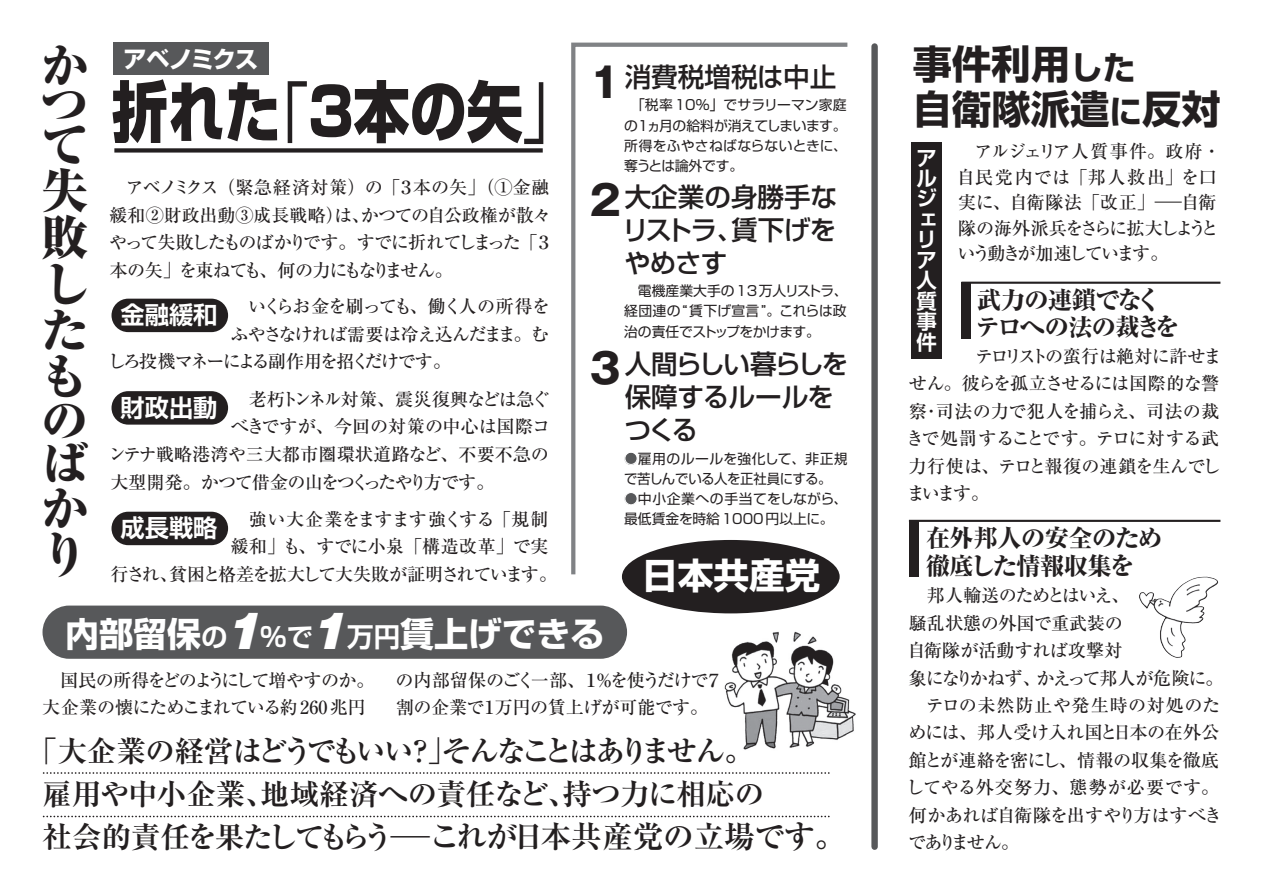
<style>
.page{position:relative;width:1263px;height:893px;background:#fff}
.page>*{position:absolute;margin:0;border:0;box-sizing:border-box;transform-origin:0 0}
.t1{font:800 66px "Shin Go Pr 5";letter-spacing:.01em;color:#231f20;scale:.85 1}
.t2{font:800 expanded 47.1px/45.6px "Ryumin Pr 5";color:#231f20;text-align:justify}
.t3{font:700 41.25px "Gothic MB101 Pr 5";color:#231f20}
.t4{font:700 39.3px/44.7px "Shin Go Pr 5";color:#231f20}
.t5{font:700 35.7px "Shin Go Pr 5";color:#fff}
.t6{font:700 34.05px "Shin Go Pr 5";color:#fff}
.t7{font:700 30.9px "Ryumin Pr 5";letter-spacing:-.02em;color:#231f20}
.t8{font:700 29.55px/42.5px "Ryumin Pr 5";letter-spacing:-.035em;color:#231f20;text-align:center}
.t9{font:500 26.55px/33px "Shin Go Pr 5";letter-spacing:-.01em;color:#231f20;text-align:justify}
.t10{font:500 26.55px/33px "Shin Go Pr 5";letter-spacing:-.045em;color:#231f20}
.t11{font:800 24.45px/27.6px "Ryumin Pr 5";letter-spacing:-.04em;color:#231f20}
.t12{font:700 24.3px "Shin Go Pr 5 De";color:#fff}
.t13{font:700 23.1px "Shin Go Pr 5";letter-spacing:-.035em;color:#fff}
.t14{font:700 20.4px/20.4px "Shin Go Pr 5 De";color:#fff}
.t15{font:500 18px/27.5px "Ryumin Pr 5";letter-spacing:-.035em;color:#231f20}
.t16{font:500 18px "Ryumin Pr 5";letter-spacing:-.055em;color:#231f20}
.t17{font:500 18px "Ryumin Pr 5";letter-spacing:-.095em;color:#231f20}
.t18{font:500 18px "Ryumin Pr 5";letter-spacing:.005em;color:#231f20}
.t19{font:500 18px "Ryumin Pr 5";letter-spacing:-.1em;color:#231f20}
.t20{font:500 18px "Ryumin Pr 5";letter-spacing:-.06em;color:#231f20}
.t21{font:500 18px "Ryumin Pr 5";letter-spacing:-.005em;color:#231f20}
.t22{font:500 18px "Ryumin Pr 5";letter-spacing:.015em;color:#231f20}
.t23{font:13.8px/20.2px "Shin Go Pr 5";color:#231f20;text-align:justify}
.s1{font-weight:400}
.s2{font-family:"Gothic MB101 Pr 5";font-weight:700;font-size:41.25px}
.s3{color:#57585a}
.s4{font-family:"Shin Go Pr 5 De";font-size:26.55px}
.s5{font-family:"MO Suuji HE A An";font-weight:400;font-size:40.35px}
.s6{font-size:29.55px}
.s7{font-family:"Shin Go Pr 5";font-weight:300;font-stretch:expanded;font-size:29.55px}
.s8{font-size:32.7px}
.s9{font-weight:300}
</style>
<div class="page">
<img style="left:724px;top:631px;width:132px;height:119px">
<div style="left:622px;top:540px;width:218px;height:73px;background:#231f20;border-radius:50%"></div>
<div style="left:43px;top:606px;width:584px;height:53px;background:#57585a;border-radius:27px"></div>
<div style="left:911px;top:142px;width:31px;height:217px;background:#231f20"></div>
<div style="left:113px;top:42px;width:156px;height:33px;background:#57585a"></div>
<svg style="left:44px;top:772px;width:786px;height:2px"></svg>
<svg style="left:44px;top:816px;width:786px;height:1px"></svg>
<svg style="left:571px;top:42px;width:277px;height:537px"></svg>
<div style="left:871px;top:46px;width:7px;height:801px;background:#57585a"></div>
<div style="left:909px;top:520px;width:10px;height:57px;background:#231f20"></div>
<hr style="left:909px;top:520px;width:311px;height:2px;background:#231f20">
<div style="left:961px;top:282px;width:10px;height:57px;background:#231f20"></div>
<hr style="left:961px;top:282px;width:259px;height:2px;background:#231f20">
<div style="left:112px;top:391px;width:116px;height:34px;background:#231f20;border-radius:17px"></div>
<div style="left:112px;top:299px;width:116px;height:33px;background:#231f20;border-radius:17px"></div>
<div style="left:112px;top:512px;width:116px;height:33px;background:#231f20;border-radius:17px"></div>
<div style="left:114px;top:148px;width:429px;height:5px;background:#231f20"></div>
<img style="left:1156px;top:577px;width:50px;height:25px">
<h2 class="t2" style="left:42px;top:42px;width:47px;line-height:39.5px">かつて</h2>
<h2 class="t2" style="left:42px;top:164px;width:48px;text-align:left">失敗したものばかり</h2>
<p class="t13" style="left:123px;top:40px;width:136px">アベノミクス</p>
<h1 class="t1" style="left:112px;top:59px;width:551px">折れた<span class="s1">「</span>３本の矢<span class="s1">」</span></h1>
<p class="t15" style="left:109px;top:172px;width:445px">　アベノミクス（緊急経済対策）の「３本の矢」（①金融緩和②財政出動③成長戦略）は、かつての自公政権が散々やって失敗したものばかりです。すでに折れてしまった「３本の矢」を束ねても、何の力にもなりません。</p>
<h3 class="t12" style="left:121px;top:295px;width:98px">金融緩和</h3>
<p class="t15" style="left:231px;top:291px;width:321px">　いくらお金を刷っても、働く人の所得を</p>
<p class="t20" style="left:230px;top:320px;width:320px">ふやさなければ需要は冷え込んだまま。む</p>
<p class="t19" style="left:108px;top:348px;width:345px">しろ投機マネーによる副作用を招くだけです。</p>
<h3 class="t12" style="left:121px;top:387px;width:98px">財政出動</h3>
<p class="t16" style="left:231px;top:385px;width:320px">　老朽トンネル対策、震災復興などは急ぐ</p>
<p class="t21" style="left:231px;top:412px;width:321px">べきですが、今回の対策の中心は国際コ</p>
<p class="t18" style="left:108px;top:440px;width:442px">ンテナ戦略港湾や三大都市圏環状道路など、不要不急の</p>
<p class="t16" style="left:110px;top:468px;width:385px">大型開発。かつて借金の山をつくったやり方です。</p>
<h3 class="t12" style="left:121px;top:508px;width:98px">成長戦略</h3>
<p class="t15" style="left:231px;top:504px;width:319px">　強い大企業をますます強くする「規制</p>
<p class="t22" style="left:231px;top:533px;width:319px">緩和」も、すでに小泉「構造改革」で実</p>
<p class="t17" style="left:110px;top:560px;width:448px">行され、貧困と格差を拡大して大失敗が証明されています。</p>
<h3 class="t9" style="left:589px;top:58px;width:248px"><span class="s2">1</span>消費税増税は中止</h3>
<p class="t23" style="left:624px;top:94px;width:224px">　「税率 10％」でサラリーマン家庭の１ヵ月の給料が消えてしまいます。所得をふやさねばならないときに、奪うとは論外です。</p>
<h3 class="t3" style="left:589px;top:166px;width:33px">2</h3>
<h3 class="t9" style="left:622px;top:178px;width:216px">大企業の身勝手なリストラ、賃下げをやめさす</h3>
<p class="t23" style="left:624px;top:280px;width:225px">　電機産業大手の13万人リストラ、経団連の“賃下げ宣言”。これらは政治の責任でストップをかけます。</p>
<h3 class="t3" style="left:589px;top:334px;width:33px">3</h3>
<h3 class="t10" style="left:624px;top:345px;width:226px">人間らしい暮らしを保障するルールをつくる</h3>
<p class="t23" style="left:624px;top:447px;width:225px"><span class="s3">●</span>雇用のルールを強化して、非正規で苦しんでいる人を正社員にする。</p>
<p class="t23" style="left:624px;top:487px;width:225px"><span class="s3">●</span>中小企業への手当てをしながら、最低賃金を時給1000円以上に。</p>
<h3 class="t5" style="left:642px;top:547px;width:180px">日本共産党</h3>
<h3 class="t6" style="left:65px;top:607px;width:541px">内部留保<span class="s4">の</span><span class="s5">1</span><span class="s4">％で</span><span class="s5">1</span><span class="s4">万円</span>賃上げできる</h3>
<p class="t15" style="left:42px;top:666px;width:334px;line-height:26.5px">　国民の所得をどのようにして増やすのか。大企業の懐にためこまれている約 260 兆円</p>
<p class="t15" style="left:396px;top:666px;width:329px;line-height:26.5px">の内部留保のごく一部、１％を使うだけで７割の企業で１万円の賃上げが可能です。</p>
<h3 class="t8" style="left:28px;top:728px;width:738px">「大企業の経営はどうでもいい？」そんなことはありません。雇用や中小企業、地域経済への責任など、持つ力に相応の</h3>
<h3 class="t7" style="left:43px;top:812px;width:805px"><span class="s6">社会的責任を果たしてもらう</span><span class="s7">ー</span>これが日本共産党の立場です。</h3>
<h3 class="t4" style="left:913px;top:39px;width:309px">事件利用<span class="s8">した<br></span>自衛隊派遣<span class="s8">に</span>反対</h3>
<p class="t15" style="left:957px;top:137px;width:266px;line-height:25.5px">　アルジェリア人質事件。政府・自民党内では「邦人救出」を口実に、自衛隊法「改正」<span class="s9">―</span>自衛隊の海外派兵をさらに拡大しようという動きが加速しています。</p>
<p class="t14" style="left:916px;top:146px;width:22px">アルジェリア人質事件</p>
<h3 class="t11" style="left:976px;top:284px;width:205px">武力の連鎖でなくテロへの法の裁きを</h3>
<p class="t15" style="left:906px;top:341px;width:317px;text-indent:52px">　テロリストの蛮行は絶対に許せません。彼らを孤立させるには国際的な警察･司法の力で犯人を捕らえ、司法の裁きで処罰することです。テロに対する武力行使は、テロと報復の連鎖を生んでしまいます。</p>
<h3 class="t11" style="left:926px;top:523px;width:238px">在外邦人の安全のため徹底した情報収集を</h3>
<p class="t15" style="left:906px;top:581px;width:319px">　邦人輸送のためとはいえ、<br>騒乱状態の外国で重武装の<br>自衛隊が活動すれば攻撃対<br>象になりかねず、かえって邦人が危険に。　テロの未然防止や発生時の対処のためには、邦人受け入れ国と日本の在外公館とが連絡を密にし、情報の収集を徹底してやる外交努力、態勢が必要です。何かあれば自衛隊を出すやり方はすべきでありません。</p>
</div>
